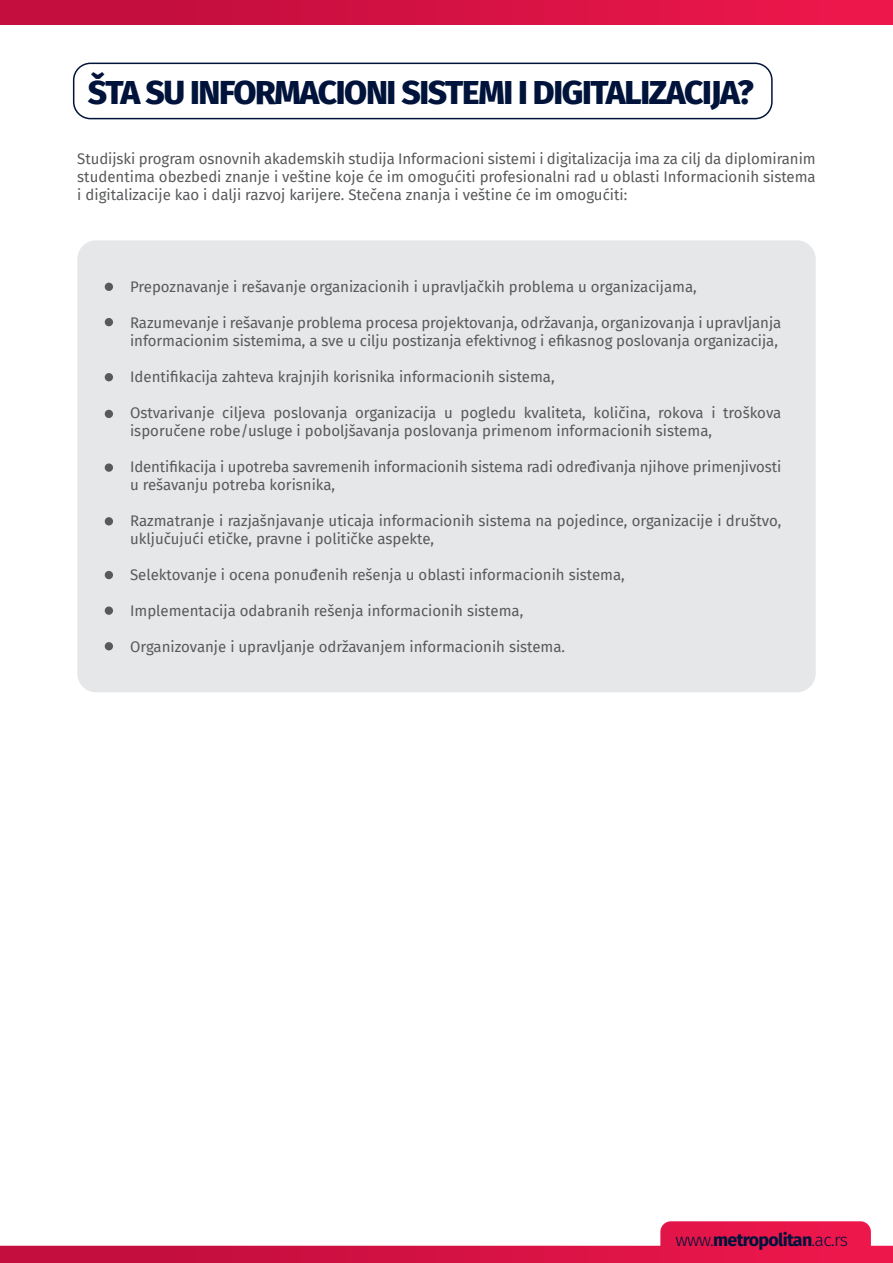
<style>
.page{position:relative;width:893px;height:1263px;background:#fff}
.page>*{position:absolute;margin:0;border:0;box-sizing:border-box;transform-origin:0 0}
.t1{font:800 33.45px "Fira Sans";letter-spacing:-.04em;color:#00133b}
.t2{font:700 17.85px "Fira Sans";letter-spacing:-.04em;color:#00133b}
.t3{font:15px/18px "Fira Sans";color:#58595b}
.s1{font-weight:300}
</style>
<div class="page">
<div style="left:73px;top:63px;width:700px;height:56px;border:2px solid #00133b;border-radius:17px"></div>
<div style="left:0;top:0;width:893px;height:24px;background:linear-gradient(to right,#bd0c3c,#ee174c)"></div>
<svg style="left:0;top:1221px;width:893px;height:42px"></svg>
<div style="left:77px;top:240px;width:739px;height:452px;background:#e6e7e8;border-radius:19px"></div>
<div style="left:105px;top:283px;width:8px;height:8px;background:#58595b;border-radius:50%"></div>
<div style="left:105px;top:318px;width:8px;height:8px;background:#58595b;border-radius:50%"></div>
<div style="left:105px;top:373px;width:8px;height:8px;background:#58595b;border-radius:50%"></div>
<div style="left:105px;top:410px;width:8px;height:8px;background:#58595b;border-radius:50%"></div>
<div style="left:105px;top:463px;width:8px;height:9px;background:#58595b;border-radius:50%"></div>
<div style="left:105px;top:517px;width:8px;height:8px;background:#58595b;border-radius:50%"></div>
<div style="left:105px;top:571px;width:8px;height:8px;background:#58595b;border-radius:50%"></div>
<div style="left:105px;top:606px;width:8px;height:9px;background:#58595b;border-radius:50%"></div>
<div style="left:105px;top:642px;width:8px;height:8px;background:#58595b;border-radius:50%"></div>
<h1 class="t1" style="left:88px;top:64px;width:667px">ŠTA SU INFORMACIONI SISTEMI I DIGITALIZACIJA?</h1>
<p class="t3" style="left:77px;top:150px;width:740px;text-align:justify">Studijski program osnovnih akademskih studija Informacioni sistemi i digitalizacija ima za cilj da diplomiranim studentima obezbedi znanje i veštine koje će im omogućiti profesionalni rad u oblasti Informacionih sistema i digitalizacije kao i dalji razvoj karijere. Stečena znanja i veštine će im omogućiti:</p>
<p class="t3" style="left:130px;top:277px;width:568px">Prepoznavanje i rešavanje organizacionih i upravljačkih problema u organizacijama,</p>
<p class="t3" style="left:130px;top:313px;width:653px">Razumevanje i rešavanje problema procesa projektovanja, održavanja, organizovanja i upravljanja informacionim sistemima, a sve u cilju postizanja efektivnog i efikasnog poslovanja organizacija,</p>
<p class="t3" style="left:130px;top:367px;width:426px">Identifikacija zahteva krajnjih korisnika informacionih sistema,</p>
<p class="t3" style="left:130px;top:403px;width:653px">Ostvarivanje ciljeva poslovanja organizacija u pogledu kvaliteta, količina, rokova i troškova isporučene robe/usluge i poboljšavanja poslovanja primenom informacionih sistema,</p>
<p class="t3" style="left:130px;top:457px;width:653px">Identifikacija i upotreba savremenih informacionih sistema radi određivanja njihove primenjivosti u rešavanju potreba korisnika,</p>
<p class="t3" style="left:130px;top:511px;width:653px">Razmatranje i razjašnjavanje uticaja informacionih sistema na pojedince, organizacije i društvo, uključujući etičke, pravne i političke aspekte,</p>
<p class="t3" style="left:130px;top:565px;width:496px">Selektovanje i ocena ponuđenih rešenja u oblasti informacionih sistema,</p>
<p class="t3" style="left:130px;top:601px;width:395px">Implementacija odabranih rešenja informacionih sistema,</p>
<p class="t3" style="left:130px;top:637px;width:437px">Organizovanje i upravljanje održavanjem informacionih sistema.</p>
<p class="t2" style="left:675px;top:1224px;width:174px"><span class="s1">www.</span>metropolitan<span class="s1">.ac.rs</span></p>
</div>
